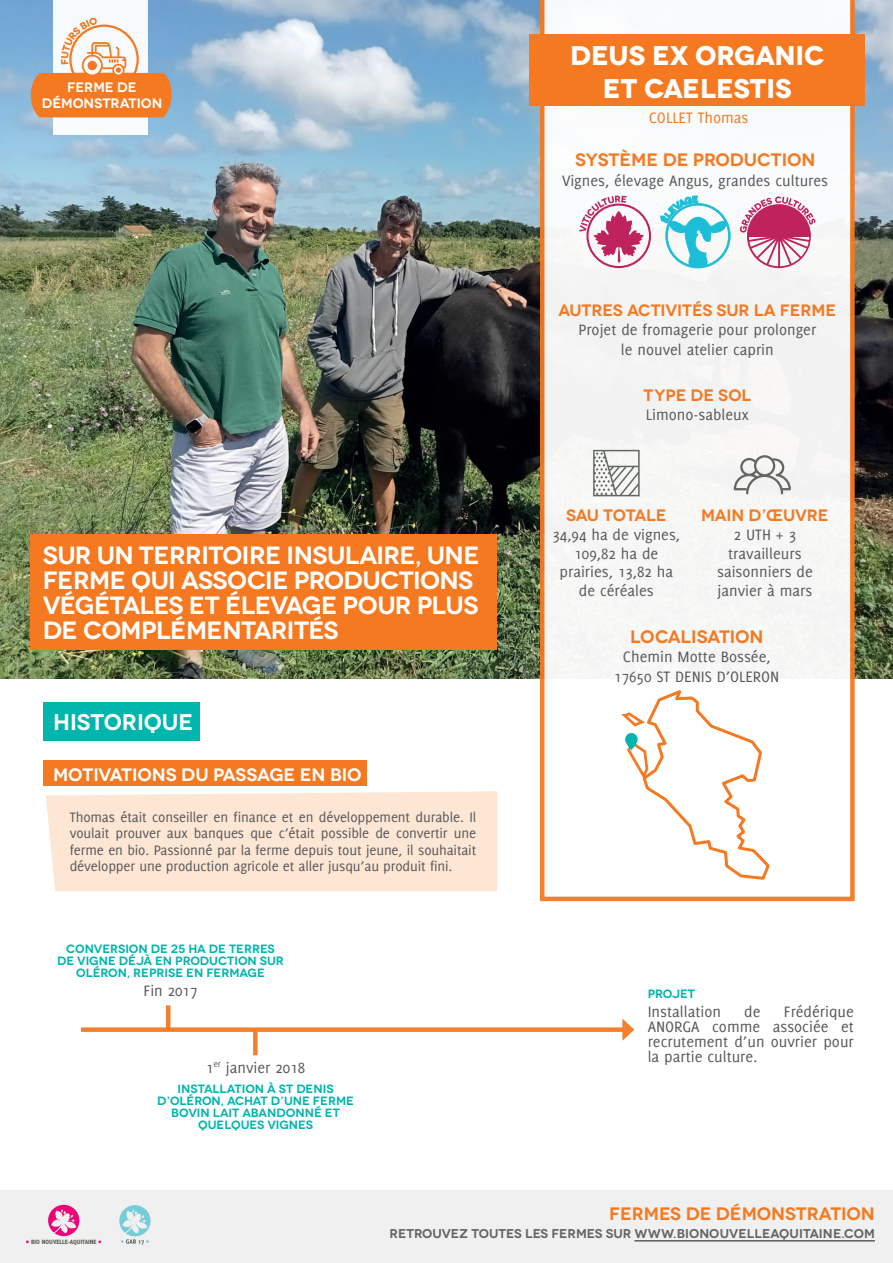
<style>
.page{position:relative;width:893px;height:1263px;background:#fff}
.page>*{position:absolute;margin:0;border:0;box-sizing:border-box;transform-origin:0 0}
.t1{font:700 27px/32.4px "Novecentowide";color:#fff;text-align:center}
.t2{font:600 24.9px/24.9px "Novecentowide";letter-spacing:-.02em;color:#fff}
.t3{font:600 22.65px "Novecentowide";letter-spacing:-.005em;color:#fff}
.t4{font:600 18px "Novecentowide";letter-spacing:-.005em;color:#f47921}
.t5{font:600 18px "Novecentowide";letter-spacing:-.005em;color:#fff}
.t6{font:16.5px/18.8px "Delicious";color:#57585a;text-align:center}
.t7{font:600 16.5px "Novecentowide";letter-spacing:-.01em;color:#f47921}
.t8{font:16.5px "Delicious";color:#f47921}
.t9{font:15px/16.5px "Delicious";letter-spacing:-.01em;color:#57585a;text-align:justify}
.t10{font:600 13.65px/15.6px "Novecentowide";color:#fff;text-align:center}
.t11{font:600 12.75px "Novecentowide";color:#61665f}
.t12{font:600 12px/12px "Novecentowide";letter-spacing:-.005em;color:#00b5ac;text-align:center}
.t13{font:800 6.75px "Delicious";color:#5e645b}
.s1{color:#ed0277}
</style>
<div class="page">
<div style="left:44px;top:761px;width:323px;height:25px;background:#f47921"></div>
<img style="left:0;top:0;width:893px;height:678px">
<div style="left:31px;top:534px;width:466px;height:116px;background:#f47921"></div>
<svg style="left:540px;top:0;width:315px;height:901px;fill:#f7f8f6"></svg>
<div style="left:53px;top:0;width:95px;height:134px;background:#f7fafc"></div>
<div style="left:44px;top:702px;width:156px;height:38px;background:#00b5ac"></div>
<svg style="left:593px;top:450px;width:47px;height:46px"></svg>
<svg style="left:734px;top:455px;width:57px;height:39px"></svg>
<div style="left:0;top:1190px;width:893px;height:73px;background:#eff0ef"></div>
<div style="left:529px;top:34px;width:336px;height:72px;background:#f47921"></div>
<div style="left:81px;top:1027px;width:545px;height:5px;background:#f47f2c"></div>
<svg style="left:622px;top:1018px;width:12px;height:23px"></svg>
<div style="left:46px;top:791px;width:451px;height:100px;background:#fde6d4"></div>
<div style="left:166px;top:1005px;width:5px;height:25px;background:#f47f2c"></div>
<div style="left:253px;top:1031px;width:5px;height:24px;background:#f47f2c"></div>
<svg style="left:740px;top:196px;width:76px;height:72px"></svg>
<svg style="left:660px;top:195px;width:71px;height:73px"></svg>
<svg style="left:579px;top:196px;width:72px;height:72px"></svg>
<svg style="left:621px;top:686px;width:150px;height:195px"></svg>
<svg style="left:119px;top:1205px;width:32px;height:40px"></svg>
<svg style="left:48px;top:1205px;width:31px;height:31px"></svg>
<hr style="left:634px;top:1240px;width:241px;height:1px;background:#61665f">
<svg style="left:31px;top:17px;width:141px;height:100px"></svg>
<p class="t10" style="left:42px;top:80px;width:122px">FERME DE<br>DÉMONSTRATION</p>
<h2 class="t2" style="left:43px;top:543px;width:438px">SUR UN TERRITOIRE INSULAIRE, UNE<br>FERME QUI ASSOCIE PRODUCTIONS<br>VÉGÉTALES ET ÉLEVAGE POUR PLUS<br>DE COMPLÉMENTARITÉS</h2>
<h3 class="t3" style="left:53px;top:708px;width:142px">HISTORIQUE</h3>
<p class="t5" style="left:53px;top:763px;width:310px">MOTIVATIONS DU PASSAGE EN BIO</p>
<p class="t9" style="left:70px;top:808px;width:408px">Thomas était conseiller en finance et en développement durable. Il voulait prouver aux banques que c’était possible de convertir une ferme en bio. Passionné par la ferme depuis tout jeune, il souhaitait développer une production agricole et aller jusqu’au produit fini.</p>
<p class="t12" style="left:57px;top:942px;width:228px">CONVERSION DE 25 HA DE TERRES<br>DE VIGNE DÉJÀ EN PRODUCTION SUR<br>OLÉRON, REPRISE EN FERMAGE</p>
<p class="t6" style="left:144px;top:981px;width:55px">Fin 2017</p>
<p class="t6" style="left:206px;top:1057px;width:101px">1<sup>er</sup> janvier 2018</p>
<p class="t12" style="left:157px;top:1083px;width:198px">INSTALLATION À ST DENIS<br>D’OLÉRON, ACHAT D’UNE FERME<br>BOVIN LAIT ABANDONNÉ ET<br>QUELQUES VIGNES</p>
<h1 class="t1" style="left:570px;top:40px;width:256px">DEUS EX ORGANIC et CAELESTIS</h1>
<p class="t8" style="left:649px;top:108px;width:101px">COLLET Thomas</p>
<p class="t4" style="left:575px;top:149px;width:242px">SYSTÈME DE PRODUCTION</p>
<p class="t6" style="left:562px;top:171px;width:267px">Vignes, élevage Angus, grandes cultures</p>
<p class="t7" style="left:558px;top:300px;width:279px">AUTRES ACTIVITÉS SUR LA FERME</p>
<p class="t6" style="left:578px;top:320px;width:239px;line-height:19.5px">Projet de fromagerie pour prolonger le nouvel atelier caprin</p>
<p class="t7" style="left:643px;top:385px;width:109px">TYPE DE SOL</p>
<p class="t6" style="left:646px;top:405px;width:104px">Limono-sableux</p>
<p class="t7" style="left:566px;top:505px;width:102px">SAU TOTALE</p>
<p class="t6" style="left:552px;top:525px;width:129px">34,94 ha de vignes,<br>109,82 ha de prairies, 13,82 ha de céréales</p>
<p class="t7" style="left:701px;top:505px;width:129px">MAIN D’ŒUVRE</p>
<p class="t6" style="left:717px;top:525px;width:97px">2 UTH + 3 travailleurs saisonniers de janvier à mars</p>
<p class="t4" style="left:630px;top:625px;width:135px">LOCALISATION</p>
<p class="t6" style="left:614px;top:647px;width:167px;line-height:19.5px">Chemin Motte Bossée,<br>17650 ST DENIS D’OLERON</p>
<p class="t12" style="left:648px;top:988px;width:49px">PROJET</p>
<p class="t6" style="left:648px;top:1002px;width:75px">Installation</p>
<p class="t6" style="left:744px;top:1002px;width:18px">de</p>
<p class="t6" style="left:648px;top:1004px;width:208px;line-height:15px;text-align:justify;text-indent:136px">Frédérique ANORGA comme associée et recrutement d’un ouvrier pour la partie culture.</p>
<p class="t13" style="left:26px;top:1237px;width:77px"><span class="s1">•</span> BIO NOUVELLE-AQUITAINE <span class="s1">•</span></p>
<p class="t4" style="left:609px;top:1203px;width:267px">FERMES DE DÉMONSTRATION</p>
<p class="t11" style="left:390px;top:1226px;width:487px">RETROUVEZ TOUTES LES FERMES SUR WWW.BIONOUVELLEAQUITAINE.COM</p>
</div>
